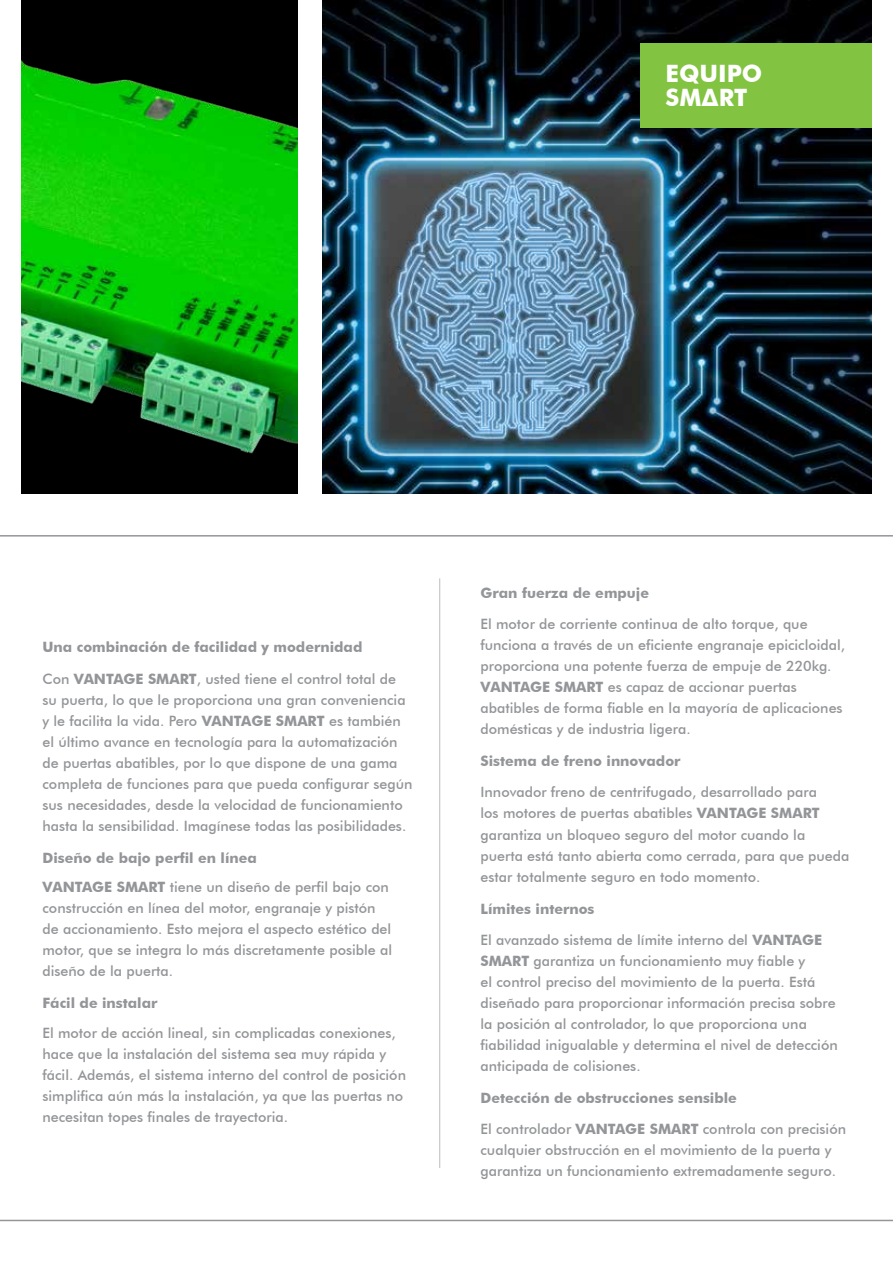
<style>
.page{position:relative;width:893px;height:1263px;background:#fff}
.page>*{position:absolute;margin:0;border:0;box-sizing:border-box;transform-origin:0 0}
.t1{font:700 23.85px/24px "Futura BT";color:#fff}
.t2{font:500 14.25px/21px "Futura BT";color:#939598}
.t3{font:700 14.25px/31.3px "Futura BT";color:#939598}
.s1{font-weight:500}
.s2{font-weight:700}
</style>
<div class="page">
<hr style="left:0;top:1220px;width:893px;height:1px;background:#939598">
<hr style="left:0;top:535px;width:893px;height:2px;background:#939598">
<img style="left:21px;top:0;width:277px;height:493px">
<hr style="left:439px;top:578px;width:1px;height:590px;background:#bcbec0">
<img style="left:322px;top:0;width:550px;height:493px">
<div style="left:640px;top:43px;width:232px;height:84px;background:#82c341"></div>
<h1 class="t1" style="left:665px;top:62px;width:98px">EQUIPO<br>SMΔRT</h1>
<p class="t3" style="left:43px;top:631px;width:355px">Una combinación de facilidad y modernidad<br><span class="s1">Con</span> VANTAGE SMART<span class="s1">, usted tiene el control total de</span></p>
<p class="t2" style="left:43px;top:689px;width:371px">su puerta, lo que le proporciona una gran conveniencia y le facilita la vida. Pero <span class="s2">VANTAGE SMART</span> es también el último avance en tecnología para la automatización de puertas abatibles, por lo que dispone de una gama completa de funciones para que pueda configurar según sus necesidades, desde la velocidad de funcionamiento hasta la sensibilidad. Imagínese todas las posibilidades.</p>
<p class="t3" style="left:43px;top:843px;width:348px;line-height:29.5px">Diseño de bajo perfil en línea<br>VANTAGE SMART <span class="s1">tiene un diseño de perfil bajo con</span></p>
<p class="t2" style="left:43px;top:897px;width:351px">construcción en línea del motor, engranaje y pistón de accionamiento. Esto mejora el aspecto estético del motor, que se integra lo más discretamente posible al diseño de la puerta.</p>
<p class="t3" style="left:43px;top:987px;width:116px">Fácil de instalar</p>
<p class="t2" style="left:43px;top:1022px;width:365px">El motor de acción lineal, sin complicadas conexiones, hace que la instalación del sistema sea muy rápida y fácil. Además, el sistema interno del control de posición simplifica aún más la instalación, ya que las puertas no necesitan topes finales de trayectoria.</p>
<p class="t3" style="left:480px;top:577px;width:170px">Gran fuerza de empuje</p>
<p class="t2" style="left:480px;top:613px;width:366px">El motor de corriente continua de alto torque, que funciona a través de un eficiente engranaje epicicloidal, proporciona una potente fuerza de empuje de 220kg.<br><span class="s2">VANTAGE SMART</span> es capaz de accionar puertas abatibles de forma fiable en la mayoría de aplicaciones domésticas y de industria ligera.</p>
<p class="t3" style="left:480px;top:745px;width:202px">Sistema de freno innovador</p>
<p class="t2" style="left:480px;top:782px;width:370px">Innovador freno de centrifugado, desarrollado para<br>los motores de puertas abatibles <span class="s2">VANTAGE SMART </span>garantiza un bloqueo seguro del motor cuando la puerta está tanto abierta como cerrada, para que pueda estar totalmente seguro en todo momento.</p>
<p class="t2" style="left:480px;top:893px;width:343px;line-height:31.3px"><span class="s2">Límites internos<br></span>El avanzado sistema de límite interno del <span class="s2">VANTAGE</span></p>
<p class="t2" style="left:480px;top:950px;width:359px"><span class="s2">SMART</span> garantiza un funcionamiento muy fiable y<br>el control preciso del movimiento de la puerta. Está diseñado para proporcionar información precisa sobre la posición al controlador, lo que proporciona una fiabilidad inigualable y determina el nivel de detección anticipada de colisiones.</p>
<p class="t3" style="left:480px;top:1082px;width:367px">Detección de obstrucciones sensible<br><span class="s1">El controlador</span> VANTAGE SMART <span class="s1">controla con precisión</span></p>
<p class="t2" style="left:480px;top:1140px;width:357px">cualquier obstrucción en el movimiento de la puerta y garantiza un funcionamiento extremadamente seguro.</p>
</div>
